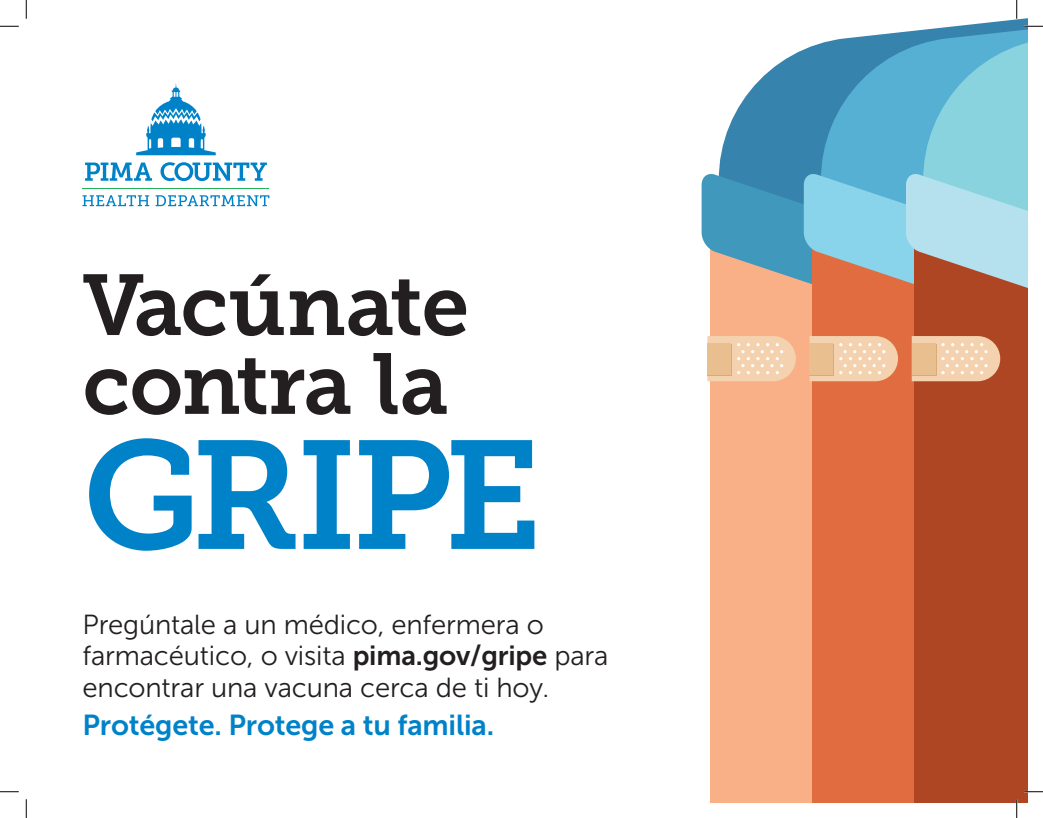
<style>
.page{position:relative;width:1043px;height:818px;background:#fff}
.page>*{position:absolute;margin:0;border:0;box-sizing:border-box;transform-origin:0 0}
.t1{font:153.12px "Museo Slab 700";letter-spacing:-.05em;color:#0082c8}
.t2{font:85.62px/78.8px "Museo Slab 700";letter-spacing:-.015em;color:#231f20}
.t3{font:28.75px "Museo Sans 700";letter-spacing:-.005em;color:#0082c8}
.t4{font:27.5px/31.2px "Museo Sans 300";letter-spacing:-.005em;color:#231f20}
.s1{font-family:"Museo Sans 700"}
</style>
<div class="page">
<svg style="left:719px;top:46px;width:94px;height:124px;fill:#3684ae"></svg>
<div style="left:710px;top:240px;width:145px;height:562px;background:#f9b086"></div>
<svg style="left:813px;top:30px;width:102px;height:140px;background:#52a3c7"></svg>
<div style="left:812px;top:240px;width:145px;height:562px;background:#e06c40"></div>
<svg style="left:915px;top:15px;width:113px;height:155px;background:#79c4d9"></svg>
<div style="left:914px;top:240px;width:114px;height:562px;background:#ae4624"></div>
<svg style="left:701px;top:170px;width:327px;height:118px"></svg>
<svg style="left:707px;top:336px;width:88px;height:45px;background:#f4d1b0"></svg>
<div style="left:707px;top:343px;width:24px;height:31px;background:#eabf8f"></div>
<svg style="left:809px;top:336px;width:89px;height:45px;background:#f2ccab"></svg>
<div style="left:809px;top:343px;width:24px;height:31px;background:#eabf8f"></div>
<svg style="left:911px;top:336px;width:89px;height:45px;background:#efcaa8"></svg>
<div style="left:911px;top:343px;width:24px;height:31px;background:#eabf8f"></div>
<svg style="left:82px;top:195px;width:67px;height:11px"></svg>
<svg style="left:156px;top:195px;width:113px;height:11px"></svg>
<svg style="left:136px;top:83px;width:80px;height:72px"></svg>
<svg style="left:85px;top:162px;width:67px;height:19px"></svg>
<svg style="left:160px;top:162px;width:107px;height:19px"></svg>
<hr style="left:82px;top:187px;width:187px;height:1px;background:#21b259">
<svg style="left:0;top:25px;width:19px;height:2px"></svg>
<svg style="left:1024px;top:25px;width:18px;height:2px"></svg>
<svg style="left:0;top:791px;width:19px;height:1px"></svg>
<svg style="left:1024px;top:790px;width:18px;height:2px"></svg>
<svg style="left:25px;top:0;width:2px;height:19px"></svg>
<svg style="left:25px;top:799px;width:2px;height:19px"></svg>
<svg style="left:1015px;top:0;width:2px;height:19px"></svg>
<svg style="left:1015px;top:799px;width:2px;height:19px"></svg>
<h2 class="t2" style="left:82px;top:266px;width:388px">Vacúnate contra la</h2>
<h1 class="t1" style="left:82px;top:409px;width:460px">GRIPE</h1>
<p class="t4" style="left:82px;top:609px;width:527px">Pregúntale a un médico, enfermera o farmacéutico, o visita <span class="s1">pima.gov/gripe</span> para encontrar una vacuna cerca de ti hoy.</p>
<p class="t3" style="left:82px;top:709px;width:413px">Protégete. Protege a tu familia.</p>
</div>
